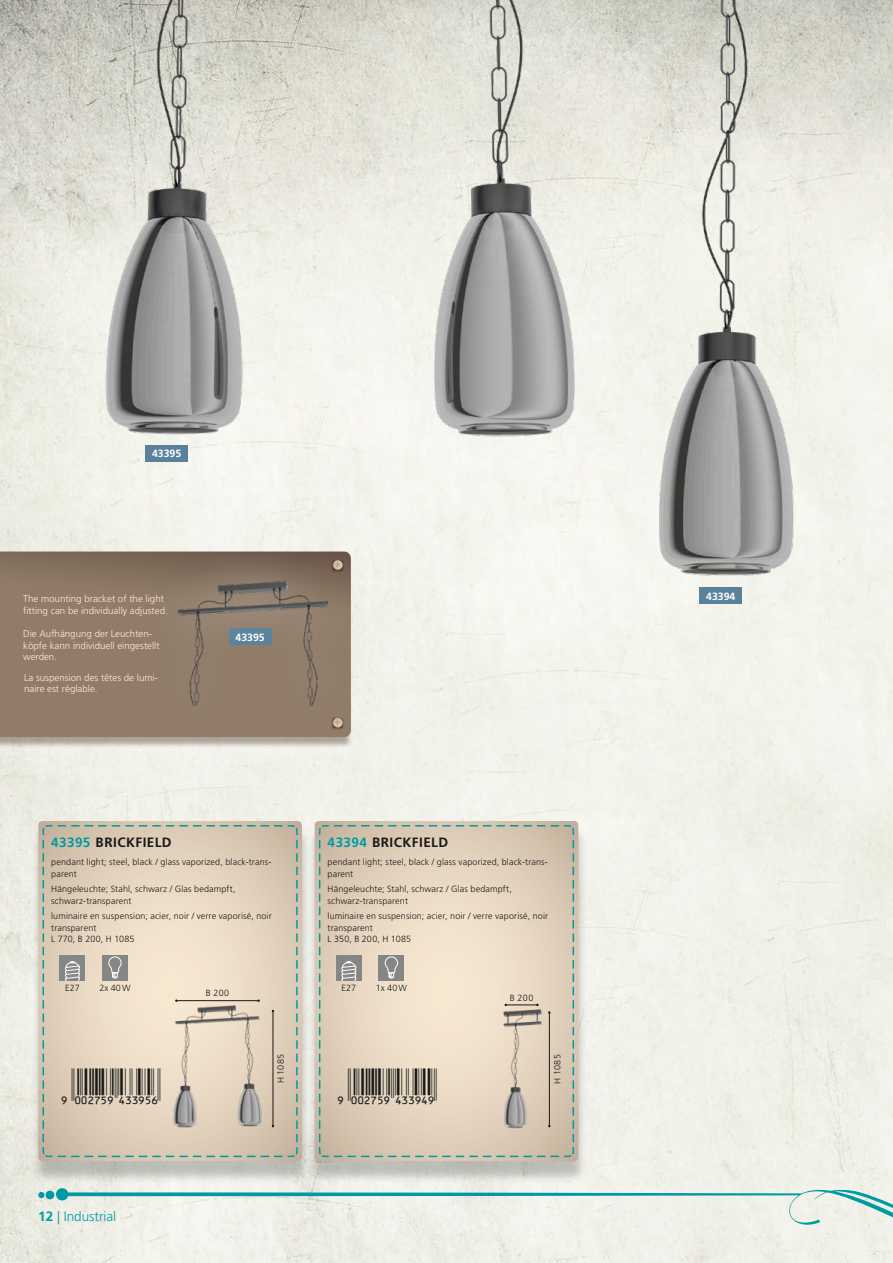
<style>
.page{position:relative;width:893px;height:1263px;background:#fff}
.page>*{position:absolute;margin:0;border:0;box-sizing:border-box;transform-origin:0 0}
.t1{font:36px "Ean Bwr P36 Tt";color:#191918}
.t2{font:700 13.5px "Frutiger";letter-spacing:.035em;color:#191918}
.t3{font:300 13.5px "Frutiger";color:#009aa4}
.t4{font:700 10.5px "Frutiger";color:#fff}
.t5{font:300 9.75px/11.7px "Frutiger";color:#ffebd6}
.t6{font:300 9px/12px "Frutiger";letter-spacing:.015em;color:#191918}
.s1{color:#009aa4}
.s2{font-weight:700}
</style>
<div class="page">
<img style="left:0;top:0;width:893px;height:1263px">
<img style="left:0;top:0;width:307px;height:473px">
<img style="left:634px;top:0;width:194px;height:624px">
<img style="left:398px;top:0;width:223px;height:480px">
<div style="left:145px;top:445px;width:43px;height:17px;background:#59829a"></div>
<div style="left:699px;top:588px;width:43px;height:16px;background:#59829a"></div>
<img style="left:0;top:542px;width:369px;height:218px">
<svg style="left:0;top:551px;width:143px;height:186px;background:#8e7a67"></svg>
<img style="left:290px;top:542px;width:79px;height:70px">
<img style="left:290px;top:676px;width:79px;height:84px">
<div style="left:46px;top:1190px;width:8px;height:9px;background:#009aa4;border-radius:50%"></div>
<div style="left:38px;top:1192px;width:7px;height:6px;background:#009aa4;border-radius:50%"></div>
<svg style="left:56px;top:1188px;width:837px;height:40px;background:#dbe8e3"></svg>
<div style="left:307px;top:827px;width:281px;height:357px;background:#191918;opacity:.25"></div>
<svg style="left:315px;top:821px;width:263px;height:340px;background:#d0bfaa"></svg>
<svg style="left:318px;top:824px;width:257px;height:334px;background:#dfd2bd"></svg>
<div style="left:336px;top:955px;width:26px;height:25px;background:#868685"></div>
<svg style="left:341px;top:961px;width:15px;height:19px"></svg>
<div style="left:379px;top:955px;width:25px;height:25px;background:#868685"></div>
<svg style="left:385px;top:956px;width:13px;height:23px"></svg>
<div style="left:31px;top:827px;width:280px;height:357px;background:#191918;opacity:.25"></div>
<svg style="left:38px;top:821px;width:264px;height:340px;background:#d1c0ab"></svg>
<svg style="left:42px;top:824px;width:256px;height:334px;background:#ded0bb"></svg>
<div style="left:60px;top:955px;width:25px;height:25px;background:#868685"></div>
<svg style="left:65px;top:961px;width:15px;height:19px"></svg>
<div style="left:102px;top:955px;width:26px;height:25px;background:#868685"></div>
<svg style="left:108px;top:956px;width:14px;height:23px"></svg>
<img style="left:458px;top:1007px;width:129px;height:128px">
<hr style="left:273px;top:1011px;width:1px;height:115px;background:#191918">
<hr style="left:176px;top:1000px;width:83px;height:1px;background:#191918">
<img style="left:152px;top:1004px;width:112px;height:131px">
<hr style="left:549px;top:1012px;width:1px;height:114px;background:#191918">
<hr style="left:506px;top:1004px;width:31px;height:1px;background:#191918">
<div style="left:143px;top:543px;width:221px;height:194px;background:#fff;opacity:.45"></div>
<img style="left:176px;top:578px;width:162px;height:127px">
<p class="t4" style="left:152px;top:447px;width:31px">43395</p>
<p class="t5" style="left:23px;top:593px;width:146px">The mounting bracket of the light fitting can be individually adjusted.</p>
<p class="t5" style="left:23px;top:628px;width:138px">Die Aufhängung der Leuchten&shy;köpfe kann individuell eingestellt werden.</p>
<p class="t5" style="left:24px;top:671px;width:135px">La suspension des têtes de lumi&shy;naire est réglable.</p>
<p class="t4" style="left:236px;top:631px;width:31px">43395</p>
<h2 class="t2" style="left:51px;top:834px;width:122px"><span class="s1">43395</span> BRICKFIELD</h2>
<h2 class="t2" style="left:328px;top:834px;width:122px"><span class="s1">43394</span> BRICKFIELD</h2>
<p class="t6" style="left:51px;top:856px;width:222px">pendant light; steel, black / glass vaporized, black-trans&shy;parent</p>
<p class="t6" style="left:51px;top:883px;width:186px">Hängeleuchte; Stahl, schwarz / Glas bedampft, schwarz-transparent</p>
<p class="t6" style="left:51px;top:910px;width:222px">luminaire en suspension; acier, noir / verre vaporisé, noir transparent<br>L 770, B 200, H 1085</p>
<p class="t6" style="left:328px;top:856px;width:222px">pendant light; steel, black / glass vaporized, black-trans&shy;parent</p>
<p class="t6" style="left:328px;top:883px;width:186px">Hängeleuchte; Stahl, schwarz / Glas bedampft, schwarz-transparent</p>
<p class="t6" style="left:328px;top:910px;width:222px">luminaire en suspension; acier, noir / verre vaporisé, noir transparent<br>L 350, B 200, H 1085</p>
<p class="t6" style="left:65px;top:982px;width:16px">E27</p>
<p class="t6" style="left:99px;top:982px;width:33px">2x 40W</p>
<p class="t6" style="left:206px;top:987px;width:25px">B 200</p>
<p class="t6" style="left:342px;top:982px;width:16px">E27</p>
<p class="t6" style="left:376px;top:982px;width:33px">1x 40W</p>
<p class="t6" style="left:510px;top:992px;width:25px">B 200</p>
<h1 class="t1" style="left:51px;top:1068px;width:111px">,!0AC7F9-EDDJFG!</h1>
<p class="t6" style="left:275px;top:1083px;width:31px;rotate:-90deg">H 1085</p>
<h1 class="t1" style="left:328px;top:1068px;width:111px">,!0AC7F9-EDDJEJ!</h1>
<p class="t6" style="left:551px;top:1084px;width:31px;rotate:-90deg">H 1085</p>
<h2 class="t3" style="left:38px;top:1209px;width:80px"><span class="s2">12</span> | Industrial</h2>
<p class="t4" style="left:706px;top:590px;width:31px">43394</p>
</div>
